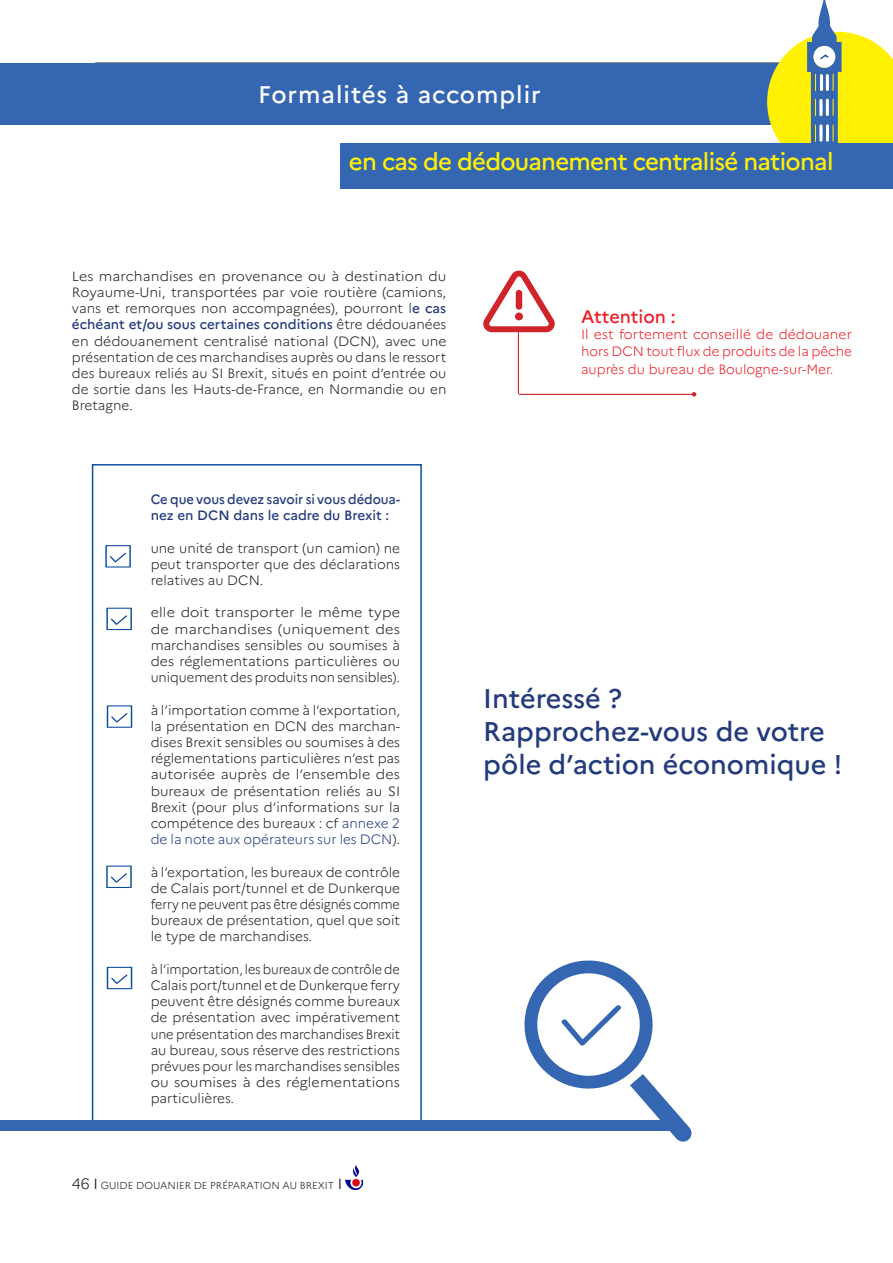
<style>
.page{position:relative;width:893px;height:1263px;background:#fff}
.page>*{position:absolute;margin:0;border:0;box-sizing:border-box;transform-origin:0 0}
.t1{font:500 27px/33px "Marianne";color:#233b7d}
.t2{font:500 24px "Marianne";letter-spacing:-.03em;color:#fff101}
.t3{font:500 24px "Marianne";letter-spacing:.04em;color:#fff}
.t4{font:500 18px "Marianne";color:#ee1d23}
.t5{font:300 13.5px/16.2px "Marianne";color:#231f20;text-align:justify}
.t6{font:300 13.5px/16.2px "Marianne";color:#231f20;text-align:justify;scale:1.05 1}
.t7{font:300 13.5px/16.2px "Marianne";color:#231f20;text-align:justify;scale:.94 1}
.t8{font:300 13.5px/16.2px "Marianne";color:#231f20;text-align:justify;scale:1.06 1}
.t9{font:300 13.5px/16.2px "Marianne";color:#ee1d23}
.t10{font:500 13.5px/16.2px "Marianne";letter-spacing:-.005em;color:#233b7d}
.t11{font:300 10.05px "Marianne";color:#231f20}
.s1{font-weight:500;color:#233b7d}
.s2{color:#233b7d}
.s3{font-size:15px}
.s4{font-weight:400;font-size:14.7px}
</style>
<div class="page">
<div style="left:0;top:63px;width:799px;height:61px;background:#3566b1"></div>
<svg style="left:767px;top:0;width:126px;height:144px"></svg>
<hr style="left:819px;top:100px;width:3px;height:15px;background:#fff">
<hr style="left:826px;top:100px;width:3px;height:14px;background:#fff">
<div style="left:340px;top:144px;width:553px;height:45px;background:#3566b1"></div>
<hr style="left:826px;top:126px;width:3px;height:14px;background:#fff">
<hr style="left:819px;top:126px;width:3px;height:14px;background:#fff">
<svg style="left:483px;top:270px;width:72px;height:62px"></svg>
<div style="left:515px;top:313px;width:8px;height:7px;background:#d1232a;border-radius:50%"></div>
<hr style="left:518px;top:332px;width:1px;height:62px;background:#d1232a">
<hr style="left:519px;top:394px;width:175px;height:1px;background:#d1232a">
<svg style="left:692px;top:392px;width:4px;height:5px"></svg>
<svg style="left:522px;top:960px;width:170px;height:182px"></svg>
<svg style="left:105px;top:545px;width:26px;height:22px"></svg>
<svg style="left:106px;top:608px;width:26px;height:22px"></svg>
<svg style="left:107px;top:705px;width:25px;height:23px"></svg>
<svg style="left:107px;top:967px;width:25px;height:22px"></svg>
<div style="left:92px;top:464px;width:330px;height:660px;border:2px solid #0d4da1"></div>
<div style="left:0;top:1120px;width:672px;height:10px;background:#3566b1"></div>
<svg style="left:106px;top:865px;width:26px;height:23px"></svg>
<img style="left:346px;top:1166px;width:17px;height:24px">
<p class="t3" style="left:258px;top:80px;width:284px">Formalités à accomplir</p>
<p class="t2" style="left:349px;top:147px;width:486px">en cas de dédouanement centralisé national</p>
<p class="t6" style="left:72px;top:268px;width:358px">Les marchandises en provenance ou à destination du Royaume-Uni, transportées par voie routière (camions, vans et remorques non accompagnées), pourront l<span class="s1">e cas échéant et/ou sous certaines conditions</span> être dédouanées en dédouanement centralisé national (DCN), avec une présentation de ces marchandises auprès ou dans le ressort des bureaux reliés au SI Brexit, situés en point d’entrée ou de sortie dans les Hauts-de-France, en Normandie ou en Bretagne.</p>
<p class="t10" style="left:151px;top:491px;width:251px">Ce que vous devez savoir si vous dédoua&shy;nez en DCN dans le cadre du Brexit :</p>
<p class="t5" style="left:151px;top:540px;width:251px">une unité de transport (un camion) ne peut transporter que des déclarations relatives au DCN.</p>
<p class="t8" style="left:151px;top:604px;width:237px">elle doit transporter le même type de marchandises (uniquement des marchandises sensibles ou soumises à des réglementations particulières ou uniquement des produits non sensibles).</p>
<p class="t5" style="left:151px;top:702px;width:251px">à l’importation comme à l’exportation, la présentation en DCN des marchan&shy;dises Brexit sensibles ou soumises à des réglementations particulières n’est pas autorisée auprès de l’ensemble des bureaux de présentation reliés au SI Brexit (pour plus d’informations sur la compétence des bureaux : cf <span class="s2">annexe 2 de la note aux opérateurs sur les DCN</span>).</p>
<p class="t5" style="left:151px;top:864px;width:251px">à l’exportation, les bureaux de contrôle de Calais port/tunnel et de Dunkerque ferry ne peuvent pas être désignés comme bureaux de présentation, quel que soit le type de marchandises.</p>
<p class="t7" style="left:151px;top:961px;width:267px">à l’importation, les bureaux de contrôle de Calais port/tunnel et de Dunkerque ferry peuvent être désignés comme bureaux de présentation avec impérativement une présentation des marchandises Brexit au bureau, sous réserve des restrictions prévues pour les marchandises sensibles ou soumises à des réglementations particulières.</p>
<p class="t11" style="left:72px;top:1179px;width:271px"><span class="s3">46</span> <span class="s4">I</span> GUIDE DOUANIER DE PRÉPARATION AU BREXIT <span class="s4">I</span></p>
<p class="t4" style="left:581px;top:306px;width:96px">Attention :</p>
<p class="t9" style="left:581px;top:326px;width:272px">Il est fortement conseillé de dédouaner hors DCN tout flux de produits de la pêche</p>
<p class="t9" style="left:581px;top:361px;width:254px">auprès du bureau de Boulogne-sur-Mer.</p>
<p class="t1" style="left:483px;top:682px;width:140px">Intéressé ?</p>
<p class="t1" style="left:483px;top:715px;width:360px">Rapprochez-vous de votre pôle d’action économique !</p>
</div>
